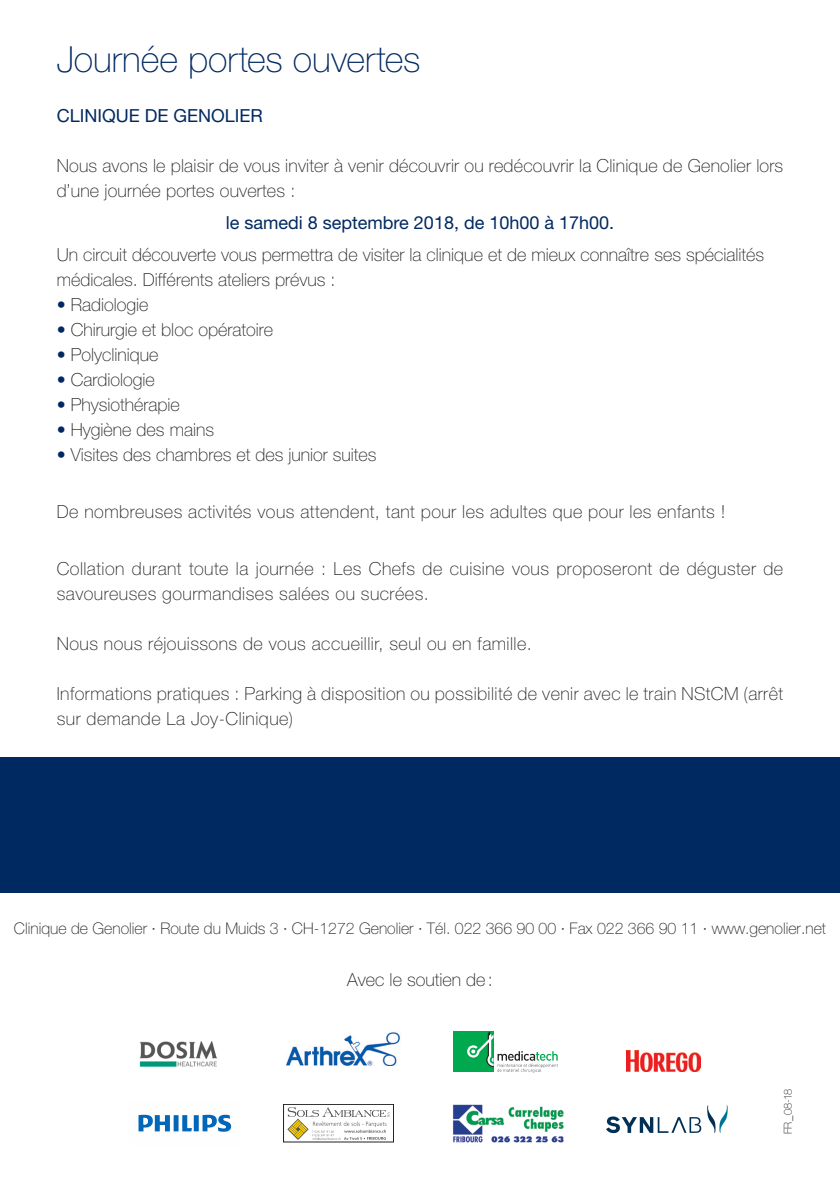
<style>
.page{position:relative;width:840px;height:1191px;background:#fff}
.page>*{position:absolute;margin:0;border:0;box-sizing:border-box;transform-origin:0 0}
.t1{font:100 36px "Helvetica Neue";letter-spacing:-.005em;color:#002961}
.t2{font:100 18px/25px "Helvetica Neue";letter-spacing:.01em;color:#231f20}
.t3{font:18px "Helvetica Neue";color:#002961}
.t4{font:100 16px "Helvetica Neue";color:#231f20}
.t5{font:100 11px "Helvetica Neue";color:#231f20}
.s1{color:#002961}
</style>
<div class="page">
<div style="left:0;top:757px;width:839px;height:136px;background:#002961"></div>
<img style="left:286px;top:1032px;width:115px;height:34px">
<div style="left:452px;top:1031px;width:41px;height:40px;background:#00a94e"></div>
<svg style="left:467px;top:1031px;width:90px;height:41px"></svg>
<svg style="left:138px;top:1114px;width:94px;height:18px"></svg>
<div style="left:283px;top:1104px;width:110px;height:38px;border:1px solid #231f20"></div>
<svg style="left:287px;top:1107px;width:102px;height:33px"></svg>
<img style="left:453px;top:1104px;width:111px;height:39px">
<svg style="left:606px;top:1105px;width:121px;height:28px"></svg>
<img style="left:139px;top:1041px;width:78px;height:26px">
<img style="left:626px;top:1050px;width:74px;height:21px">
<h1 class="t1" style="left:57px;top:39px;width:365px">Journée portes ouvertes</h1>
<p class="t3" style="left:57px;top:105px;width:208px">CLINIQUE DE GENOLIER</p>
<p class="t2" style="left:57px;top:153px;width:727px">Nous avons le plaisir de vous inviter à venir découvrir ou redécouvrir la Clinique de Genolier lors d’une journée portes ouvertes :</p>
<p class="t3" style="left:225px;top:212px;width:390px">le samedi 8 septembre 2018, de 10h00 à 17h00.</p>
<p class="t2" style="left:57px;top:242px;width:708px">Un circuit découverte vous permettra de visiter la clinique et de mieux connaître ses spécialités médicales. Différents ateliers prévus :</p>
<p class="t2" style="left:57px;top:292px;width:93px"><span class="s1">•</span> Radiologie</p>
<p class="t2" style="left:57px;top:317px;width:218px"><span class="s1">•</span> Chirurgie et bloc opératoire</p>
<p class="t2" style="left:57px;top:342px;width:103px"><span class="s1">•</span> Polyclinique</p>
<p class="t2" style="left:57px;top:367px;width:100px"><span class="s1">•</span> Cardiologie</p>
<p class="t2" style="left:57px;top:392px;width:125px"><span class="s1">•</span> Physiothérapie</p>
<p class="t2" style="left:57px;top:417px;width:159px"><span class="s1">•</span> Hygiène des mains</p>
<p class="t2" style="left:57px;top:442px;width:321px"><span class="s1">•</span> Visites des chambres et des junior suites</p>
<p class="t2" style="left:57px;top:499px;width:669px">De nombreuses activités vous attendent, tant pour les adultes que pour les enfants !</p>
<p class="t2" style="left:57px;top:556px;width:727px">Collation durant toute la journée : Les Chefs de cuisine vous proposeront de déguster de savoureuses gourmandises salées ou sucrées.</p>
<p class="t2" style="left:57px;top:631px;width:476px">Nous nous réjouissons de vous accueillir, seul ou en famille.</p>
<p class="t2" style="left:57px;top:681px;width:727px">Informations pratiques : Parking à disposition ou possibilité de venir avec le train NStCM (arrêt sur demande La Joy-Clinique)</p>
<p class="t4" style="left:14px;top:919px;width:813px">Clinique de Genolier · Route du Muids 3 · CH-1272 Genolier · Tél. 022 366 90 00 · Fax 022 366 90 11 · www.genolier.net</p>
<p class="t2" style="left:347px;top:967px;width:147px">Avec le soutien de:</p>
<p class="t5" style="left:781px;top:1134px;width:47px;rotate:-90deg">FR_08-18</p>
</div>
